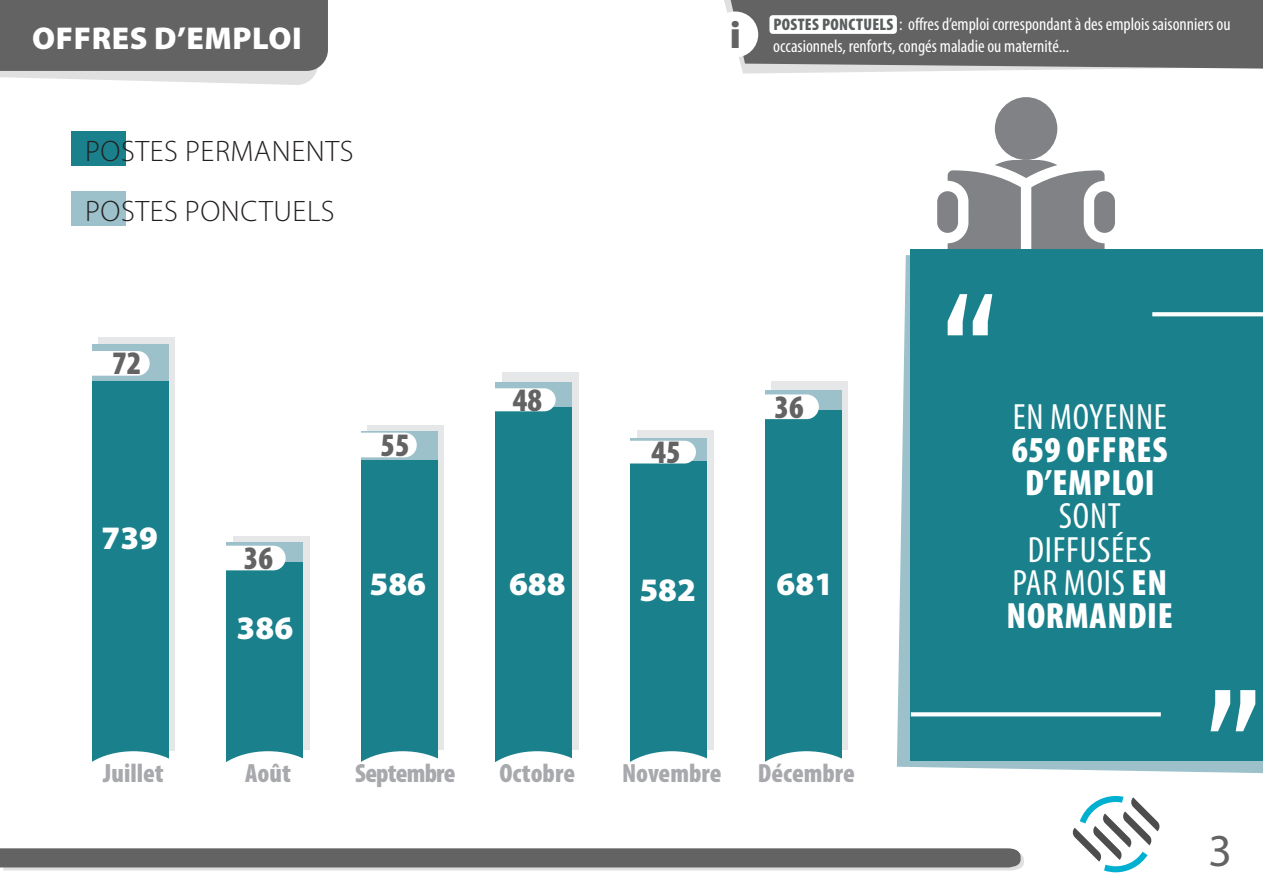
<style>
.page{position:relative;width:1263px;height:893px;background:#fff}
.page>*{position:absolute;margin:0;border:0;box-sizing:border-box;transform-origin:0 0}
.t1{font:45.9px "Myriad Pro";color:#646363}
.t2{font:900 38.1px "Myriad Pro";color:#636363}
.titre_petit{font:900 condensed 36.75px/33.2px "Myriad Pro";letter-spacing:.02em;color:#fff;text-align:center}
.titre_petit-2{font:condensed 36.75px "Myriad Pro";letter-spacing:.02em;color:#fff}
.t3{font:900 32.85px "Myriad Pro";color:#fff}
.t4{font:900 condensed 32.85px "Myriad Pro";color:#646363}
.t5{font:900 31.65px "Myriad Pro";letter-spacing:.02em;color:#fff}
.t6{font:300 29.7px "Myriad Pro";letter-spacing:.02em;color:#231f20}
.t7{font:900 condensed 26.4px "Myriad Pro";color:#a8a9ad}
.t8{font:900 condensed 26.4px "Myriad Pro";letter-spacing:-.03em;color:#a8a9ad}
.t9{font:condensed 18px/21.6px "Myriad Pro";color:#fff}
.s1{font-weight:900;font-size:16.8px;color:#5a5e5e}
.s2{font-weight:400}
</style>
<div class="page">
<div style="left:995px;top:97px;width:62px;height:63px;background:#808285;border-radius:50%"></div>
<div style="left:1094px;top:191px;width:21px;height:42px;background:#808285;border-radius:10px"></div>
<div style="left:937px;top:191px;width:21px;height:42px;background:#808285;border-radius:10px"></div>
<svg style="left:948px;top:160px;width:156px;height:89px"></svg>
<svg style="left:897px;top:255px;width:366px;height:518px;fill:#9cc1ca"></svg>
<div style="left:911px;top:249px;width:352px;height:511px;background:#1a818c"></div>
<svg style="left:948px;top:294px;width:44px;height:41px"></svg>
<svg style="left:1210px;top:690px;width:45px;height:41px"></svg>
<svg style="left:911px;top:712px;width:250px;height:4px"></svg>
<svg style="left:1152px;top:312px;width:111px;height:4px"></svg>
<div style="left:71px;top:132px;width:54px;height:34px;background:#1a818c"></div>
<div style="left:71px;top:192px;width:54px;height:34px;background:#9cc1ca"></div>
<svg style="left:0;top:0;width:328px;height:85px;background:#7a7979"></svg>
<svg style="left:0;top:848px;width:1024px;height:22px;background:#757474"></svg>
<svg style="left:1072px;top:796px;width:88px;height:76px"></svg>
<svg style="left:724px;top:0;width:539px;height:74px;background:#747474"></svg>
<div style="left:712px;top:12px;width:46px;height:45px;background:#fff;border-radius:50%"></div>
<div style="left:769px;top:15px;width:128px;height:19px;background:#fff;border-radius:3px"></div>
<div style="left:98px;top:337px;width:77px;height:413px;background:#e6e7e9"></div>
<div style="left:92px;top:380px;width:77px;height:382px;background:#1a818c"></div>
<div style="left:92px;top:344px;width:76px;height:36px;background:#9cc1ca"></div>
<div style="left:73px;top:751px;width:121px;height:77px;background:#fff;border-radius:50%"></div>
<div style="left:233px;top:536px;width:77px;height:214px;background:#e6e7e9"></div>
<div style="left:227px;top:562px;width:76px;height:200px;background:#1a818c"></div>
<div style="left:227px;top:542px;width:76px;height:20px;background:#9cc1ca"></div>
<div style="left:208px;top:751px;width:120px;height:77px;background:#fff;border-radius:50%"></div>
<div style="left:367px;top:425px;width:77px;height:325px;background:#e6e7e9"></div>
<div style="left:361px;top:459px;width:77px;height:303px;background:#1a818c"></div>
<div style="left:361px;top:431px;width:76px;height:28px;background:linear-gradient(to right,#c9dde2,#9ac0c9)"></div>
<div style="left:342px;top:751px;width:121px;height:77px;background:#fff;border-radius:50%"></div>
<div style="left:502px;top:373px;width:77px;height:377px;background:#e6e7e9"></div>
<div style="left:496px;top:407px;width:76px;height:355px;background:#1a818c"></div>
<div style="left:496px;top:382px;width:76px;height:25px;background:#9cc1ca"></div>
<div style="left:477px;top:751px;width:121px;height:77px;background:#fff;border-radius:50%"></div>
<div style="left:637px;top:430px;width:76px;height:320px;background:#e6e7e9"></div>
<div style="left:630px;top:461px;width:77px;height:301px;background:#1a818c"></div>
<div style="left:630px;top:438px;width:77px;height:23px;background:linear-gradient(to right,#bcd5da,#9fc3cc)"></div>
<div style="left:611px;top:751px;width:121px;height:77px;background:#fff;border-radius:50%"></div>
<div style="left:771px;top:382px;width:77px;height:368px;background:#e6e7e9"></div>
<div style="left:765px;top:410px;width:76px;height:352px;background:#1a818c"></div>
<div style="left:765px;top:390px;width:76px;height:20px;background:#9cc1ca"></div>
<div style="left:746px;top:751px;width:121px;height:77px;background:#fff;border-radius:50%"></div>
<div style="left:201px;top:546px;width:85px;height:24px;background:#fff;border-radius:12px"></div>
<div style="left:339px;top:433px;width:78px;height:24px;background:#fff;border-radius:12px"></div>
<div style="left:611px;top:441px;width:85px;height:22px;background:#fff;border-radius:11px"></div>
<div style="left:477px;top:388px;width:79px;height:23px;background:#fff;border-radius:12px"></div>
<div style="left:75px;top:351px;width:75px;height:25px;background:#fff;border-radius:12px"></div>
<div style="left:734px;top:394px;width:85px;height:25px;background:#fff;border-radius:12px"></div>
<p class="t5" style="left:32px;top:17px;width:271px">OFFRES D’EMPLOI</p>
<h2 class="t2" style="left:730px;top:10px;width:13px">i</h2>
<p class="t9" style="left:773px;top:13px;width:459px"><span class="s1">POSTES PONCTUELS</span> : offres d’emploi correspondant à des emplois saisonniers ou occasionnels, renforts, congés maladie ou maternité...</p>
<p class="t6" style="left:85px;top:133px;width:270px">POSTES PERMANENTS</p>
<p class="t6" style="left:85px;top:193px;width:251px">POSTES PONCTUELS</p>
<p class="t4" style="left:112px;top:342px;width:31px">72</p>
<p class="t3" style="left:102px;top:516px;width:58px">739</p>
<p class="t4" style="left:244px;top:537px;width:31px">36</p>
<p class="t3" style="left:237px;top:606px;width:58px">386</p>
<p class="t4" style="left:513px;top:379px;width:31px">48</p>
<p class="t4" style="left:380px;top:424px;width:31px">55</p>
<p class="t4" style="left:651px;top:431px;width:31px">45</p>
<p class="t3" style="left:369px;top:562px;width:58px">586</p>
<p class="t3" style="left:509px;top:562px;width:58px">688</p>
<p class="t3" style="left:639px;top:567px;width:58px">582</p>
<p class="t4" style="left:774px;top:386px;width:31px">36</p>
<p class="t3" style="left:777px;top:562px;width:58px">681</p>
<p class="t7" style="left:103px;top:756px;width:62px">Juillet</p>
<p class="t7" style="left:245px;top:756px;width:47px">Août</p>
<p class="t8" style="left:355px;top:756px;width:102px">Septembre</p>
<p class="t7" style="left:499px;top:756px;width:77px">Octobre</p>
<p class="t7" style="left:622px;top:756px;width:101px">Novembre</p>
<p class="t7" style="left:758px;top:756px;width:98px">Décembre</p>
<p class="titre_petit-2" style="left:1013px;top:394px;width:155px">EN MOYENNE</p>
<p class="titre_petit" style="left:1006px;top:432px;width:168px">659 OFFRES<br>D’EMPLOI<br><span class="s2">SONT<br>DIFFUSÉES<br>PAR MOIS</span> EN<br>NORMANDIE</p>
<p class="t1" style="left:1208px;top:822px;width:25px">3</p>
</div>
